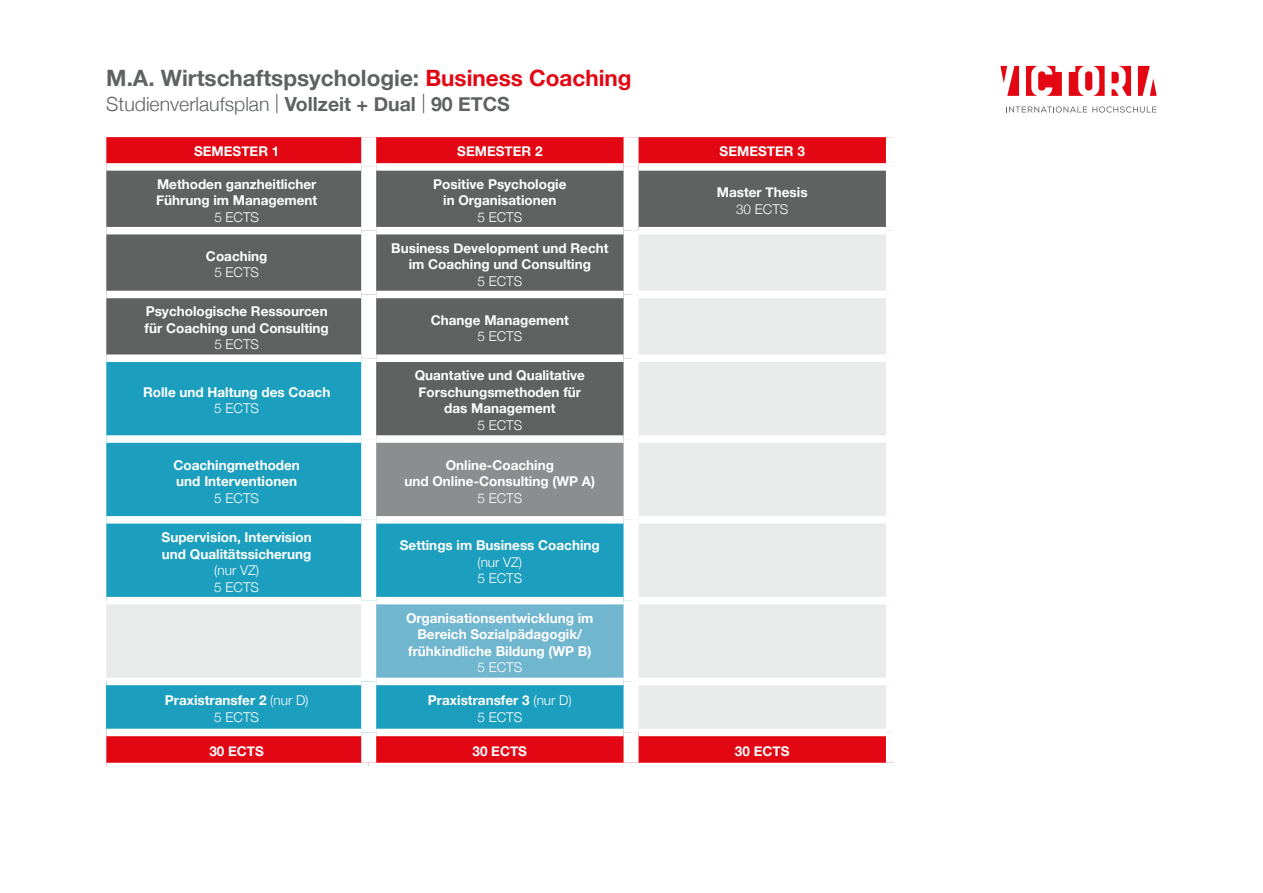
<style>
.page{position:relative;width:1263px;height:893px;background:#fff}
.page>*{position:absolute;margin:0;border:0;box-sizing:border-box;transform-origin:0 0}
.t1{font:700 22.5px "Helvetica Neue";color:#606262}
.t2{font:300 19.5px "Helvetica Neue";color:#606262}
.t3{font:700 13.5px/16.5px "Helvetica Neue";color:#fff;text-align:center}
.t4{font:300 13.5px/16.5px "Helvetica Neue";color:#fff}
.s1{color:#e30613}
.s2{font-weight:700}
.s3{font-weight:300}
</style>
<div class="page">
<svg style="left:1006px;top:106px;width:150px;height:7px"></svg>
<svg style="left:1026px;top:66px;width:36px;height:30px"></svg>
<svg style="left:1000px;top:66px;width:19px;height:30px"></svg>
<svg style="left:1138px;top:66px;width:19px;height:30px"></svg>
<svg style="left:1069px;top:66px;width:36px;height:30px"></svg>
<svg style="left:1111px;top:66px;width:20px;height:30px"></svg>
<div style="left:106px;top:137px;width:780px;height:626px;background:#e30613"></div>
<div style="left:106px;top:171px;width:780px;height:56px;background:#606262"></div>
<svg style="left:106px;top:234px;width:780px;height:495px;fill:#e9eaea"></svg>
<svg style="left:106px;top:362px;width:517px;height:367px;fill:#1c9fbe"></svg>
<div style="left:369px;top:439px;width:262px;height:81px;background:#8b8e8f"></div>
<div style="left:369px;top:601px;width:262px;height:80px;background:#70b6cf"></div>
<div style="left:106px;top:681px;width:263px;height:51px;background:#1c9fbe"></div>
<div style="left:106px;top:163px;width:255px;height:8px;background:#fff"></div>
<div style="left:376px;top:163px;width:247px;height:8px;background:#fff"></div>
<div style="left:638px;top:163px;width:248px;height:8px;background:#fff"></div>
<div style="left:106px;top:227px;width:255px;height:7px;background:#fff"></div>
<div style="left:376px;top:227px;width:247px;height:7px;background:#fff"></div>
<div style="left:638px;top:227px;width:248px;height:7px;background:#fff"></div>
<div style="left:106px;top:291px;width:255px;height:7px;background:#fff"></div>
<div style="left:376px;top:291px;width:247px;height:7px;background:#fff"></div>
<div style="left:638px;top:291px;width:248px;height:7px;background:#fff"></div>
<div style="left:106px;top:354px;width:255px;height:8px;background:#fff"></div>
<div style="left:376px;top:354px;width:247px;height:8px;background:#fff"></div>
<div style="left:638px;top:354px;width:248px;height:8px;background:#fff"></div>
<div style="left:106px;top:435px;width:255px;height:8px;background:#fff"></div>
<div style="left:376px;top:435px;width:247px;height:8px;background:#fff"></div>
<div style="left:638px;top:435px;width:248px;height:8px;background:#fff"></div>
<div style="left:106px;top:516px;width:255px;height:8px;background:#fff"></div>
<div style="left:376px;top:516px;width:247px;height:8px;background:#fff"></div>
<div style="left:638px;top:516px;width:248px;height:8px;background:#fff"></div>
<div style="left:106px;top:597px;width:255px;height:7px;background:#fff"></div>
<div style="left:376px;top:597px;width:247px;height:7px;background:#fff"></div>
<div style="left:638px;top:597px;width:248px;height:7px;background:#fff"></div>
<div style="left:106px;top:678px;width:255px;height:7px;background:#fff"></div>
<div style="left:376px;top:678px;width:247px;height:7px;background:#fff"></div>
<div style="left:638px;top:678px;width:248px;height:7px;background:#fff"></div>
<div style="left:106px;top:729px;width:255px;height:7px;background:#fff"></div>
<div style="left:376px;top:729px;width:247px;height:7px;background:#fff"></div>
<div style="left:638px;top:729px;width:248px;height:7px;background:#fff"></div>
<div style="left:361px;top:137px;width:15px;height:30px;background:#fff"></div>
<div style="left:623px;top:137px;width:15px;height:30px;background:#fff"></div>
<div style="left:361px;top:167px;width:15px;height:64px;background:#fff"></div>
<div style="left:623px;top:167px;width:15px;height:64px;background:#fff"></div>
<div style="left:361px;top:231px;width:15px;height:63px;background:#fff"></div>
<div style="left:623px;top:231px;width:15px;height:63px;background:#fff"></div>
<div style="left:361px;top:294px;width:15px;height:64px;background:#fff"></div>
<div style="left:623px;top:294px;width:15px;height:64px;background:#fff"></div>
<div style="left:361px;top:358px;width:15px;height:81px;background:#fff"></div>
<div style="left:623px;top:358px;width:15px;height:81px;background:#fff"></div>
<div style="left:361px;top:439px;width:15px;height:81px;background:#fff"></div>
<div style="left:623px;top:439px;width:15px;height:81px;background:#fff"></div>
<div style="left:361px;top:520px;width:15px;height:81px;background:#fff"></div>
<div style="left:623px;top:520px;width:15px;height:81px;background:#fff"></div>
<div style="left:361px;top:601px;width:15px;height:80px;background:#fff"></div>
<div style="left:623px;top:601px;width:15px;height:80px;background:#fff"></div>
<div style="left:361px;top:681px;width:15px;height:51px;background:#fff"></div>
<div style="left:623px;top:681px;width:15px;height:51px;background:#fff"></div>
<div style="left:361px;top:732px;width:15px;height:31px;background:#fff"></div>
<div style="left:623px;top:732px;width:15px;height:31px;background:#fff"></div>
<h1 class="t1" style="left:106px;top:60px;width:527px">M.A. Wirtschaftspsychologie: <span class="s1">Business Coaching</span></h1>
<h2 class="t2" style="left:106px;top:89px;width:405px">Studienverlaufsplan | <span class="s2">Vollzeit + Dual</span> | <span class="s2">90 ETCS</span></h2>
<p class="t3" style="left:194px;top:144px;width:87px">SEMESTER 1</p>
<p class="t3" style="left:457px;top:144px;width:87px">SEMESTER 2</p>
<p class="t3" style="left:720px;top:144px;width:87px">SEMESTER 3</p>
<p class="t3" style="left:156px;top:176px;width:163px;text-align:left">Methoden ganzheitlicher<br>Führung im Management</p>
<p class="t4" style="left:214px;top:208px;width:46px">5 ECTS</p>
<p class="t3" style="left:433px;top:176px;width:135px">Positive Psychologie in Organisationen</p>
<p class="t4" style="left:477px;top:208px;width:46px">5 ECTS</p>
<p class="t3" style="left:717px;top:184px;width:92px">Master Thesis</p>
<p class="t4" style="left:736px;top:200px;width:54px">30 ECTS</p>
<p class="t3" style="left:206px;top:248px;width:63px">Coaching</p>
<p class="t4" style="left:214px;top:263px;width:46px">5 ECTS</p>
<p class="t3" style="left:145px;top:304px;width:186px;text-align:left">Psychologische Ressourcen für Coaching und Consulting</p>
<p class="t4" style="left:214px;top:335px;width:46px">5 ECTS</p>
<p class="t3" style="left:143px;top:384px;width:189px">Rolle und Haltung des Coach</p>
<p class="t4" style="left:214px;top:399px;width:46px">5 ECTS</p>
<p class="t3" style="left:173px;top:457px;width:128px;text-align:left">Coachingmethoden und Interventionen</p>
<p class="t4" style="left:214px;top:488px;width:46px">5 ECTS</p>
<p class="t3" style="left:162px;top:529px;width:152px;text-align:left">Supervision, Intervision und Qualitätssicherung</p>
<p class="t4" style="left:214px;top:561px;width:46px">(nur VZ)<br>5 ECTS</p>
<p class="t3" style="left:391px;top:240px;width:219px">Business Development und Recht im Coaching und Consulting</p>
<p class="t4" style="left:477px;top:272px;width:46px">5 ECTS</p>
<p class="t3" style="left:431px;top:312px;width:139px">Change Management</p>
<p class="t4" style="left:477px;top:327px;width:46px">5 ECTS</p>
<p class="t3" style="left:415px;top:368px;width:172px">Quantative und Qualitative<br>Forschungsmethoden für das Management</p>
<p class="t4" style="left:477px;top:416px;width:46px">5 ECTS</p>
<p class="t3" style="left:404px;top:457px;width:192px">Online-Coaching<br>und Online-Consulting (WP A)</p>
<p class="t4" style="left:477px;top:488px;width:46px">5 ECTS</p>
<p class="t3" style="left:400px;top:538px;width:201px">Settings im Business Coaching</p>
<p class="t4" style="left:477px;top:553px;width:46px">(nur VZ)<br>5 ECTS</p>
<p class="t3" style="left:406px;top:610px;width:189px">Organisationsentwicklung im<br>Bereich Sozialpädagogik/ frühkindliche Bildung (WP B)</p>
<p class="t4" style="left:477px;top:658px;width:46px">5 ECTS</p>
<p class="t3" style="left:165px;top:692px;width:145px">Praxistransfer 2 <span class="s3">(nur D)<br>5 ECTS</span></p>
<p class="t3" style="left:428px;top:692px;width:145px">Praxistransfer 3 <span class="s3">(nur D)<br>5 ECTS</span></p>
<p class="t3" style="left:209px;top:743px;width:56px">30 ECTS</p>
<p class="t3" style="left:472px;top:743px;width:56px">30 ECTS</p>
<p class="t3" style="left:735px;top:743px;width:56px">30 ECTS</p>
</div>
